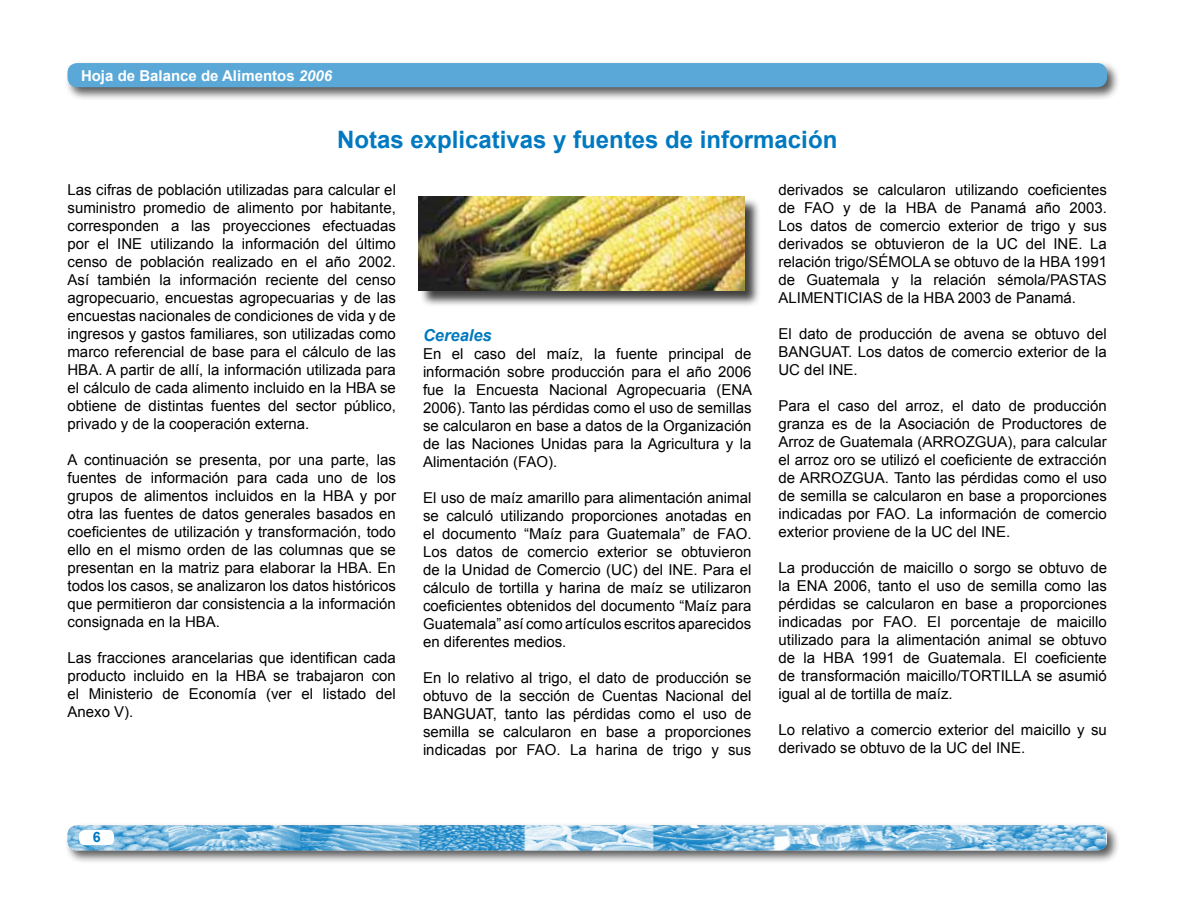
<style>
.page{position:relative;width:1188px;height:918px;background:#fff}
.page>*{position:absolute;margin:0;border:0;box-sizing:border-box;transform-origin:0 0}
.t1{font:700 24px "Arial";color:#0079c1}
.t2{font:italic 700 16.5px "Arial";color:#0079c1}
.t3{font:15px/18px "Arial";color:#000;text-align:justify}
.t4{font:700 15px "Arial";color:#fff}
.t5{font:700 14.25px "Arial";color:#0079c1}
.s1{font-style:italic}
</style>
<div class="page">
<div style="left:65px;top:822px;width:1062px;height:48px;background:#000;opacity:.65"></div>
<img style="left:68px;top:825px;width:1039px;height:25px">
<div style="left:65px;top:60px;width:1062px;height:48px;background:#000;opacity:.65"></div>
<div style="left:67px;top:63px;width:1040px;height:24px;background:#59a8d7;border-radius:10px"></div>
<div style="left:79px;top:830px;width:35px;height:15px;background:#fff;border-radius:5px"></div>
<div style="left:419px;top:197px;width:348px;height:117px;background:#000;opacity:.75"></div>
<img style="left:418px;top:196px;width:326px;height:95px">
<p class="t4" style="left:81px;top:66px;width:253px">Hoja de Balance de Alimentos <span class="s1">2006</span></p>
<h1 class="t1" style="left:337px;top:124px;width:502px">Notas explicativas y fuentes de información</h1>
<p class="t3" style="left:68px;top:181px;width:330px">Las cifras de población utilizadas para calcular el suministro promedio de alimento por habitante, corresponden a las proyecciones efectuadas por el INE utilizando la información del último censo de población realizado en el año 2002.<br>Así también la información reciente del censo agropecuario, encuestas agropecuarias y de las encuestas nacionales de condiciones de vida y de ingresos y gastos familiares, son utilizadas como marco referencial de base para el cálculo de las HBA. A partir de allí, la información utilizada para el cálculo de cada alimento incluido en la HBA se obtiene de distintas fuentes del sector público, privado y de la cooperación externa.</p>
<p class="t3" style="left:68px;top:451px;width:330px">A continuación se presenta, por una parte, las fuentes de información para cada uno de los grupos de alimentos incluidos en la HBA y por otra las fuentes de datos generales basados en coeficientes de utilización y transformación, todo ello en el mismo orden de las columnas que se presentan en la matriz para elaborar la HBA. En todos los casos, se analizaron los datos históricos que permitieron dar consistencia a la información consignada en la HBA.</p>
<p class="t3" style="left:68px;top:649px;width:330px">Las fracciones arancelarias que identifican cada producto incluido en la HBA se trabajaron con el Ministerio de Economía (ver el listado del Anexo V).</p>
<p class="t2" style="left:423px;top:325px;width:70px">Cereales</p>
<p class="t3" style="left:423px;top:345px;width:331px">En el caso del maíz, la fuente principal de información sobre producción para el año 2006 fue la Encuesta Nacional Agropecuaria (ENA 2006). Tanto las pérdidas como el uso de semillas se calcularon en base a datos de la Organización de las Naciones Unidas para la Agricultura y la Alimentación (FAO).</p>
<p class="t3" style="left:423px;top:489px;width:330px">El uso de maíz amarillo para alimentación animal se calculó utilizando proporciones anotadas en el documento “Maíz para Guatemala” de FAO.<br>Los datos de comercio exterior se obtuvieron de la Unidad de Comercio (UC) del INE. Para el cálculo de tortilla y harina de maíz se utilizaron coeficientes obtenidos del documento “Maíz para Guatemala” así como artículos escritos aparecidos en diferentes medios.</p>
<p class="t3" style="left:423px;top:669px;width:330px">En lo relativo al trigo, el dato de producción se obtuvo de la sección de Cuentas Nacional del BANGUAT, tanto las pérdidas como el uso de semilla se calcularon en base a proporciones indicadas por FAO. La harina de trigo y sus</p>
<p class="t3" style="left:778px;top:181px;width:330px">derivados se calcularon utilizando coeficientes de FAO y de la HBA de Panamá año 2003.<br>Los datos de comercio exterior de trigo y sus derivados se obtuvieron de la UC del INE. La relación trigo/SÉMOLA se obtuvo de la HBA 1991 de Guatemala y la relación sémola/PASTAS ALIMENTICIAS de la HBA 2003 de Panamá.</p>
<p class="t3" style="left:778px;top:325px;width:330px">El dato de producción de avena se obtuvo del BANGUAT. Los datos de comercio exterior de la UC del INE.</p>
<p class="t3" style="left:778px;top:397px;width:330px">Para el caso del arroz, el dato de producción granza es de la Asociación de Productores de Arroz de Guatemala (ARROZGUA), para calcular el arroz oro se utilizó el coeficiente de extracción de ARROZGUA. Tanto las pérdidas como el uso de semilla se calcularon en base a proporciones indicadas por FAO. La información de comercio exterior proviene de la UC del INE.</p>
<p class="t3" style="left:778px;top:559px;width:330px">La producción de maicillo o sorgo se obtuvo de la ENA 2006, tanto el uso de semilla como las pérdidas se calcularon en base a proporciones indicadas por FAO. El porcentaje de maicillo utilizado para la alimentación animal se obtuvo de la HBA 1991 de Guatemala. El coeficiente de transformación maicillo/TORTILLA se asumió igual al de tortilla de maíz.</p>
<p class="t3" style="left:778px;top:721px;width:330px">Lo relativo a comercio exterior del maicillo y su derivado se obtuvo de la UC del INE.</p>
<p class="t5" style="left:93px;top:828px;width:9px">6</p>
</div>
